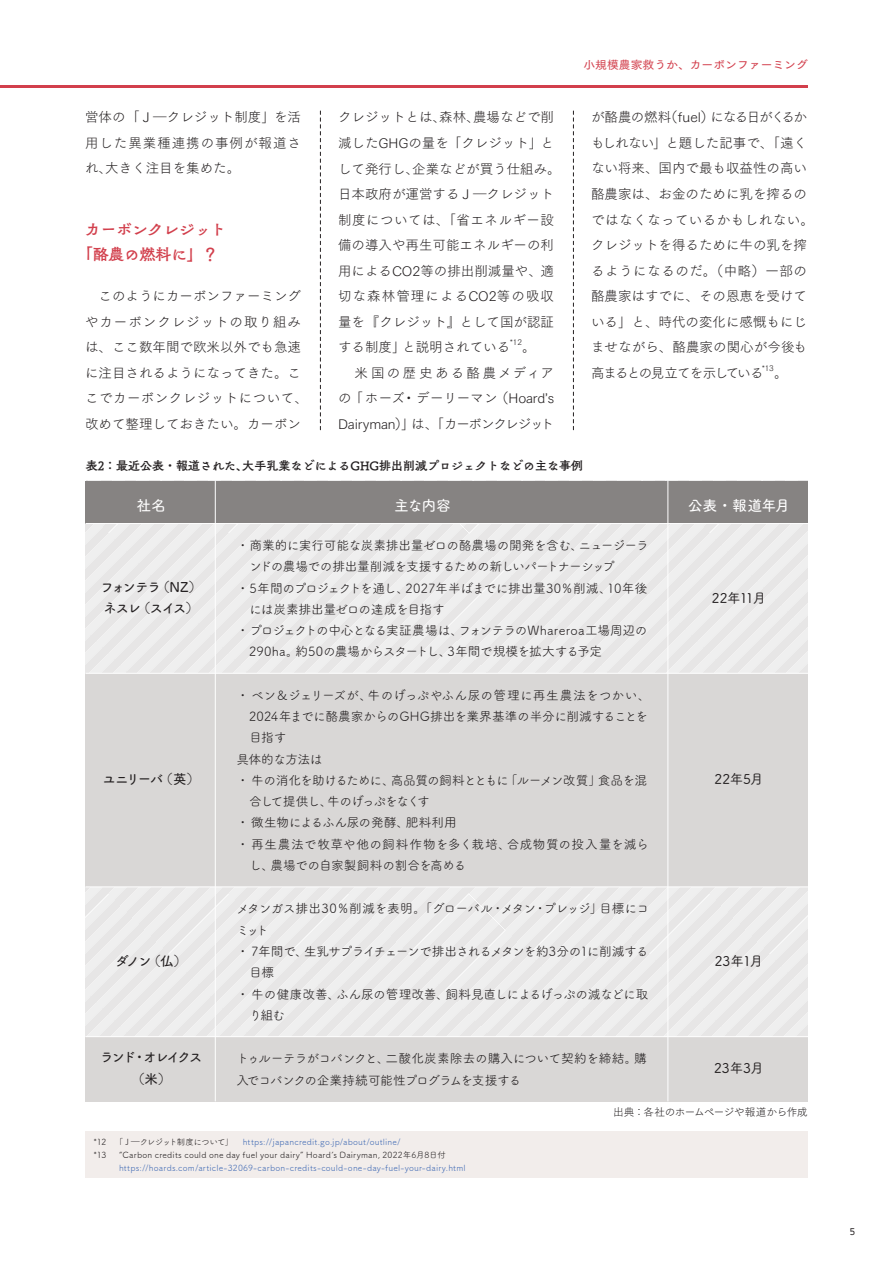
<style>
.page{position:relative;width:893px;height:1263px;background:#fff}
.page>*{position:absolute;margin:0;border:0;box-sizing:border-box;transform-origin:0 0}
.t1{font:15.6px/25.5px "Tsuku Antique L Go Std B";color:#d23f4c;text-align:center}
.t2{font:14.85px "Tsuku A Rd Gothic Std D";letter-spacing:-.04em;color:#fff}
.t3{font:13.5px/25.5px "Tsuku Go Pr 5 L";color:#231f20}
.t4{font:13.5px/21.3px "Tsuku A Rd Gothic Std D";letter-spacing:-.14em;color:#231f20;text-align:center}
.t5{font:13.5px "Tsuku A Rd Gothic Std M";letter-spacing:-.035em;color:#231f20}
.t6{font:13.5px/21.3px "Tsuku A Rd Gothic Std D";letter-spacing:-.09em;color:#231f20}
.t7{font:12.75px/21.3px "Tsuku A Rd Gothic Std R";letter-spacing:-.035em;color:#231f20}
.t8{font:12.75px "Tsuku A Rd Gothic Std R";letter-spacing:-.07em;color:#231f20}
.t9{font:12.75px "Tsuku A Rd Gothic Std R";color:#231f20}
.t10{font:12.75px "Tsuku A Rd Gothic Std R";letter-spacing:.03em;color:#231f20}
.t11{font:12.75px "Tsuku A Rd Gothic Std R";letter-spacing:-.105em;color:#231f20}
.t12{font:12px "Tsuku Antique L Go Std B";color:#231f20}
.t13{font:11.25px "Tsuku Go Pro D";color:#d23f4c;scale:1.05 1}
.t14{font:10.65px "Tsuku Go Pr 5 N L";letter-spacing:-.035em;color:#231f20}
.t15{font:500 10.5px "Branding";color:#231f20}
.t16{font:8.55px/12.8px "Tsuku A Rd Gothic Std R";letter-spacing:.02em;color:#406ab4}
.t17{font:8.55px "Tsuku A Rd Gothic Std R";letter-spacing:.02em;color:#231f20}
.t18{font:7.8px "Tsuku Go Pr 5 L";color:#231f20}
.s1{color:#231f20}
</style>
<div class="page">
<hr style="left:0;top:85px;width:808px;height:2px;background:#d23f4c">
<svg style="left:320px;top:111px;width:1px;height:319px"></svg>
<svg style="left:573px;top:111px;width:1px;height:319px"></svg>
<div style="left:85px;top:1131px;width:723px;height:47px;background:#f2edeb"></div>
<div style="left:86px;top:480px;width:722px;height:621px;background:#eee"></div>
<div style="left:86px;top:1037px;width:722px;height:64px;background:#d9d7d6"></div>
<div style="left:86px;top:673px;width:722px;height:214px;background:#d9d7d6"></div>
<div style="left:86px;top:480px;width:722px;height:43px;background:#868382"></div>
<hr style="left:215px;top:480px;width:1px;height:621px;background:#fff">
<hr style="left:667px;top:480px;width:1px;height:621px;background:#fff">
<hr style="left:86px;top:673px;width:722px;height:1px;background:#fff">
<hr style="left:86px;top:886px;width:722px;height:1px;background:#fff">
<hr style="left:86px;top:1036px;width:722px;height:1px;background:#fff">
<hr style="left:86px;top:523px;width:722px;height:1px;background:#fff">
<p class="t3" style="left:85px;top:104px;width:217px;text-align:justify">営体の「Ｊ―クレジット制度」を活用した異業種連携の事例が報道され、大きく注目を集めた。</p>
<p class="t1" style="left:77px;top:216px;width:150px">カーボンクレジット「酪農の燃料に」？</p>
<p class="t3" style="left:85px;top:282px;width:224px">　このようにカーボンファーミングやカーボンクレジットの取り組みは、ここ数年間で欧米以外でも急速に注目されるようになってきた。ここでカーボンクレジットについて、改めて整理しておきたい。カーボン</p>
<p class="t3" style="left:338px;top:104px;width:224px">クレジットとは、森林、農場などで削減したGHGの量を「クレジット」として発行し、企業などが買う仕組み。日本政府が運営するＪ―クレジット制度については、「省エネルギー設備の導入や再生可能エネルギーの利用によるCO2等の排出削減量や、適切な森林管理によるCO2等の吸収量を『クレジット』として国が認証する制度」と説明されている</p>
<p class="t18" style="left:510px;top:336px;width:13px">*12</p>
<p class="t3" style="left:338px;top:333px;width:218px;text-indent:184px">。<br>　米国の歴史ある酪農メディアの「ホーズ・デーリーマン（Hoard’s<br>Dairyman）」は、「カーボンクレジット</p>
<p class="t13" style="left:583px;top:56px;width:215px">小規模農家救うか、カーボンファーミング</p>
<p class="t3" style="left:591px;top:104px;width:224px">が酪農の燃料（fuel）になる日がくるかもしれない」と題した記事で、「遠くない将来、国内で最も収益性の高い酪農家は、お金のために乳を搾るのではなくなっているかもしれない。クレジットを得るために牛の乳を搾るようになるのだ。（中略）一部の酪農家はすでに、その恩恵を受けている」と、時代の変化に感慨もにじませながら、酪農家の関心が今後も高まるとの見立てを示している</p>
<p class="t18" style="left:762px;top:361px;width:13px">*13</p>
<p class="t3" style="left:774px;top:359px;width:15px">。</p>
<p class="t12" style="left:86px;top:456px;width:499px">表2：最近公表・報道された、大手乳業などによるGHG排出削減プロジェクトなどの主な事例</p>
<p class="t2" style="left:137px;top:494px;width:31px">社名</p>
<p class="t2" style="left:394px;top:494px;width:58px">主な内容</p>
<p class="t2" style="left:688px;top:494px;width:104px">公表・報道年月</p>
<p class="t7" style="left:236px;top:534px;width:414px">・ 商業的に実行可能な炭素排出量ゼロの酪農場の開発を含む、ニュージーラ</p>
<p class="t8" style="left:249px;top:557px;width:367px">ンドの農場での排出量削減を支援するための新しいパートナーシップ</p>
<p class="t7" style="left:236px;top:576px;width:413px">・ 5年間のプロジェクトを通し、2027年半ばまでに排出量30％削減、10年後</p>
<p class="t7" style="left:249px;top:598px;width:197px">には炭素排出量ゼロの達成を目指す</p>
<p class="t7" style="left:236px;top:619px;width:413px">・ プロジェクトの中心となる実証農場は、フォンテラのWhareroa工場周辺の</p>
<p class="t7" style="left:249px;top:640px;width:355px">290ha。約50の農場からスタートし、3年間で規模を拡大する予定</p>
<p class="t6" style="left:100px;top:575px;width:103px">フォンテラ（NZ）ネスレ（スイス）</p>
<p class="t5" style="left:712px;top:587px;width:56px">22年11月</p>
<p class="t9" style="left:236px;top:685px;width:416px">・ ベン＆ジェリーズが、牛のげっぷやふん尿の管理に再生農法をつかい、</p>
<p class="t7" style="left:249px;top:705px;width:400px">2024年までに酪農家からのGHG排出を業界基準の半分に削減することを</p>
<p class="t7" style="left:249px;top:726px;width:39px">目指す</p>
<p class="t7" style="left:236px;top:747px;width:88px">具体的な方法は</p>
<p class="t8" style="left:236px;top:770px;width:413px">・ 牛の消化を助けるために、高品質の飼料とともに「ルーメン改質」食品を混</p>
<p class="t11" style="left:249px;top:792px;width:182px">合して提供し、牛のげっぷをなくす</p>
<p class="t7" style="left:236px;top:811px;width:222px">・ 微生物によるふん尿の発酵、肥料利用</p>
<p class="t10" style="left:236px;top:834px;width:414px">・ 再生農法で牧草や他の飼料作物を多く栽培、合成物質の投入量を減ら</p>
<p class="t7" style="left:249px;top:854px;width:219px">し、農場での自家製飼料の割合を高める</p>
<p class="t4" style="left:102px;top:768px;width:99px">ユニリーバ（英）</p>
<p class="t5" style="left:714px;top:769px;width:51px">22年5月</p>
<p class="t7" style="left:236px;top:897px;width:414px">メタンガス排出30％削減を表明。「グローバル・メタン・プレッジ」目標にコ</p>
<p class="t7" style="left:236px;top:918px;width:34px">ミット</p>
<p class="t8" style="left:236px;top:942px;width:414px">・ 7年間で、生乳サプライチェーンで排出されるメタンを約3分の1に削減する</p>
<p class="t7" style="left:249px;top:961px;width:27px">目標</p>
<p class="t7" style="left:236px;top:982px;width:414px">・ 牛の健康改善、ふん尿の管理改善、飼料見直しによるげっぷの減などに取</p>
<p class="t7" style="left:249px;top:1004px;width:38px">り組む</p>
<p class="t4" style="left:115px;top:949px;width:73px">ダノン（仏）</p>
<p class="t5" style="left:715px;top:950px;width:50px">23年1月</p>
<p class="t4" style="left:100px;top:1046px;width:104px">ランド・オレイクス（米）</p>
<p class="t5" style="left:714px;top:1058px;width:51px">23年3月</p>
<p class="t7" style="left:236px;top:1047px;width:412px">トゥルーテラがコバンクと、二酸化炭素除去の購入について契約を締結。購入でコバンクの企業持続可能性プログラムを支援する</p>
<p class="t16" style="left:94px;top:1135px;width:309px"><span class="s1">*12 「Ｊ―クレジット制度について」</span> https://japancredit.go.jp/about/outline/ <span class="s1">*13</span></p>
<p class="t17" style="left:119px;top:1148px;width:328px">“Carbon credits could one day fuel your dairy” Hoard’s Dairyman, 2022年6月8日付</p>
<p class="t16" style="left:119px;top:1160px;width:348px">https://hoards.com/article-32069-carbon-credits-could-one-day-fuel-your-dairy.html</p>
<p class="t14" style="left:613px;top:1103px;width:196px">出典：各社のホームページや報道から作成</p>
<p class="t15" style="left:850px;top:1226px;width:7px">5</p>
</div>
